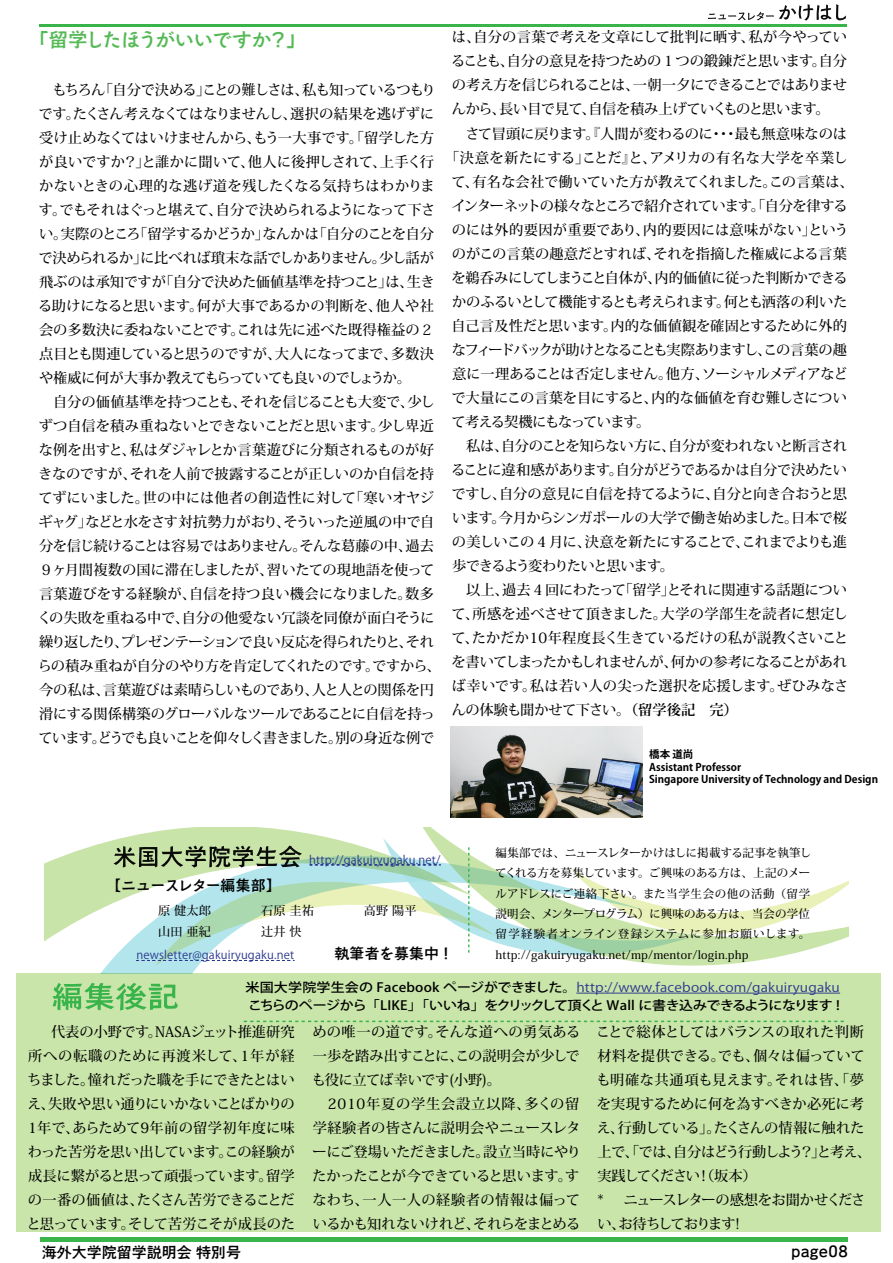
<style>
.page{position:relative;width:893px;height:1263px;background:#fff}
.page>*{position:absolute;margin:0;border:0;box-sizing:border-box;transform-origin:0 0}
.t1{font:19.5px "Aralet Std DB";letter-spacing:-.02em;color:#55ba56}
.t2{font:15px "Aralet Std DB";color:#000}
.t3{font:14.85px "Aralet Std DB";color:#000}
.t4{font:500 14.25px/24px "Koz Min Pro";letter-spacing:-.02em;color:#000}
.t5{font:500 14.25px/24px "Koz Min Pro";color:#000}
.t6{font:500 14.25px "Koz Min Pro";letter-spacing:-.06em;color:#000}
.t7{font:500 14.25px "Koz Min Pro";letter-spacing:-.05em;color:#000}
.t8{font:500 14.25px "Koz Min Pro";letter-spacing:-.04em;color:#000}
.t9{font:500 14.25px "Koz Min Pro";letter-spacing:-.07em;color:#000}
.t10{font:500 14.25px "Koz Min Pro";letter-spacing:-.09em;color:#000}
.t11{font:500 14.25px "Koz Min Pro";letter-spacing:-.065em;color:#000}
.t12{font:500 14.25px "Koz Min Pro";letter-spacing:.025em;color:#000}
.t13{font:500 14.25px "Koz Min Pro";letter-spacing:.01em;color:#000}
.t14{font:500 14.25px "Koz Min Pro";letter-spacing:.015em;color:#000}
.t15{font:500 14.25px "Koz Min Pro";letter-spacing:.005em;color:#000}
.t16{font:500 14.25px "Koz Min Pro";letter-spacing:.02em;color:#000}
.t17{font:500 14.25px "Koz Min Pro";letter-spacing:-.08em;color:#000}
.t18{font:500 12.75px/18px "Koz Go Pro";letter-spacing:-.055em;color:#000;scale:1.1 1}
.t19{font:500 12.15px "Koz Min Pro";letter-spacing:.02em;color:#000}
.t20{font:500 11.55px/20.2px "Koz Min Pro";letter-spacing:.02em;color:#000;text-align:justify}
.t21{font:11.55px "Koz Go Pro";letter-spacing:.015em;color:#2b3990}
.t22{font:700 10.5px/12.6px "Koz Go Pro";color:#000}
.s1{font-weight:700}
.s2{font-weight:400;color:#2b3990}
</style>
<div class="page">
<hr style="left:39px;top:24px;width:808px;height:3px;background:#38b44a">
<svg style="left:708px;top:4px;width:138px;height:16px"></svg>
<hr style="left:40px;top:1237px;width:808px;height:4px;background:#39b54a">
<img style="left:450px;top:727px;width:192px;height:90px">
<svg style="left:101px;top:957px;width:97px;height:16px"></svg>
<svg style="left:45px;top:827px;width:285px;height:114px;fill:#c9e4a9"></svg>
<svg style="left:114px;top:838px;width:734px;height:128px"></svg>
<div style="left:16px;top:973px;width:864px;height:258px;background:#c9e5a9"></div>
<svg style="left:53px;top:983px;width:125px;height:27px"></svg>
<svg style="left:244px;top:1020px;width:600px;height:2px"></svg>
<hr style="left:576px;top:993px;width:264px;height:1px;background:#2b3990">
<h1 class="t1" style="left:30px;top:26px;width:277px">「留学したほうがいいですか？」</h1>
<p class="t4" style="left:37px;top:77px;width:405px">　もちろん「自分で決める」ことの難しさは、私も知っているつもりです。たくさん考えなくてはなりませんし、選択の結果を逃げずに受け止めなくてはいけませんから、もう一大事です。「留学した方が良いですか？」と誰かに聞いて、他人に後押しされて、上手く行かないときの心理的な逃げ道を残したくなる気持ちはわかります。でもそれはぐっと堪えて、自分で決められるようになって下さい。実際のところ「留学するかどうか」なんかは「自分のことを自分で決められるか」に比べれば瑣末な話でしかありません。少し話が飛ぶのは承知ですが「自分で決めた価値基準を持つこと」は、生きる助けになると思います。何が大事であるかの判断を、他人や社会の多数決に委ねないことです。これは先に述べた既得権益の２点目とも関連していると思うのですが、大人になってまで、多数決や権威に何が大事か教えてもらっていても良いのでしょうか。<br>　自分の価値基準を持つことも、それを信じることも大変で、少しずつ自信を積み重ねないとできないことだと思います。少し卑近な例を出すと、私はダジャレとか言葉遊びに分類されるものが好きなのですが、それを人前で披露することが正しいのか自信を持てずにいました。世の中には他者の創造性に対して「寒いオヤジギャグ」などと水をさす対抗勢力がおり、そういった逆風の中で自分を信じ続けることは容易ではありません。そんな葛藤の中、過去９ヶ月間複数の国に滞在しましたが、習いたての現地語を使って言葉遊びをする経験が、自信を持つ良い機会になりました。数多くの失敗を重ねる中で、自分の他愛ない冗談を同僚が面白そうに繰り返したり、プレゼンテーションで良い反応を得られたりと、それらの積み重ねが自分のやり方を肯定してくれたのです。ですから、今の私は、言葉遊びは素晴らしいものであり、人と人との関係を円滑にする関係構築のグローバルなツールであることに自信を持っています。どうでも良いことを仰々しく書きました。別の身近な例で</p>
<p class="t13" style="left:452px;top:27px;width:397px">は、自分の言葉で考えを文章にして批判に晒す、私が今やってい</p>
<p class="t4" style="left:451px;top:49px;width:397px">ることも、自分の意見を持つための１つの鍛錬だと思います。自分</p>
<p class="t11" style="left:452px;top:75px;width:397px">の考え方を信じられることは、一朝一夕にできることではありませ</p>
<p class="t8" style="left:452px;top:99px;width:380px">んから、長い目で見て、自信を積み上げていくものと思います。</p>
<p class="t4" style="left:452px;top:121px;width:397px">　さて冒頭に戻ります。『人間が変わるのに・・・最も無意味なのは</p>
<p class="t12" style="left:445px;top:147px;width:404px">「決意を新たにする」ことだ』と、アメリカの有名な大学を卒業し</p>
<p class="t4" style="left:451px;top:169px;width:404px">て、有名な会社で働いていた方が教えてくれました。この言葉は、</p>
<p class="t9" style="left:452px;top:195px;width:398px">インターネットの様々なところで紹介されています。「自分を律する</p>
<p class="t14" style="left:452px;top:219px;width:398px">のには外的要因が重要であり、内的要因には意味がない」という</p>
<p class="t4" style="left:452px;top:241px;width:397px">のがこの言葉の趣意だとすれば、それを指摘した権威による言葉</p>
<p class="t4" style="left:452px;top:265px;width:398px">を鵜呑みにしてしまうこと自体が、内的価値に従った判断かできる</p>
<p class="t7" style="left:452px;top:291px;width:397px">かのふるいとして機能するとも考えられます。何とも洒落の利いた</p>
<p class="t4" style="left:452px;top:313px;width:397px">自己言及性だと思います。内的な価値観を確固とするために外的</p>
<p class="t10" style="left:452px;top:339px;width:397px">なフィードバックが助けとなることも実際ありますし、この言葉の趣</p>
<p class="t6" style="left:452px;top:363px;width:397px">意に一理あることは否定しません。他方、ソーシャルメディアなど</p>
<p class="t4" style="left:451px;top:385px;width:397px">で大量にこの言葉を目にすると、内的な価値を育む難しさについ</p>
<p class="t6" style="left:451px;top:411px;width:201px">て考える契機にもなっています。</p>
<p class="t4" style="left:452px;top:433px;width:396px">　私は、自分のことを知らない方に、自分が変われないと断言され</p>
<p class="t4" style="left:451px;top:457px;width:397px">ることに違和感があります。自分がどうであるかは自分で決めたい</p>
<p class="t4" style="left:451px;top:481px;width:397px">ですし、自分の意見に自信を持てるように、自分と向き合おうと思</p>
<p class="t4" style="left:452px;top:505px;width:396px">います。今月からシンガポールの大学で働き始めました。日本で桜</p>
<p class="t7" style="left:452px;top:531px;width:397px">の美しいこの４月に、決意を新たにすることで、これまでよりも進</p>
<p class="t17" style="left:452px;top:555px;width:224px">歩できるよう変わりたいと思います。</p>
<p class="t4" style="left:452px;top:577px;width:396px">　以上、過去４回にわたって「留学」とそれに関連する話題につい</p>
<p class="t15" style="left:451px;top:603px;width:398px">て、所感を述べさせて頂きました。大学の学部生を読者に想定し</p>
<p class="t4" style="left:451px;top:625px;width:398px">て、たかだか10年程度長く生きているだけの私が説教くさいこと</p>
<p class="t6" style="left:452px;top:651px;width:397px">を書いてしまったかもしれませんが、何かの参考になることがあれ</p>
<p class="t16" style="left:452px;top:675px;width:398px">ば幸いです。私は若い人の尖った選択を応援します。ぜひみなさ</p>
<p class="t8" style="left:452px;top:699px;width:287px">んの体験も聞かせて下さい。<span class="s1">（留学後記　完）</span></p>
<p class="t22" style="left:649px;top:748px;width:230px">橋本 道尚<br>Assistant Professor<br>Singapore University of Technology and Design</p>
<p class="t3" style="left:107px;top:875px;width:174px">【ニュースレター編集部】</p>
<p class="t21" style="left:309px;top:852px;width:133px">http://gakuiryugaku.net/</p>
<p class="t19" style="left:158px;top:902px;width:54px">原 健太郎</p>
<p class="t19" style="left:261px;top:902px;width:54px">石原 圭祐</p>
<p class="t19" style="left:364px;top:902px;width:54px">高野 陽平</p>
<p class="t19" style="left:158px;top:923px;width:54px">山田 亜紀</p>
<p class="t19" style="left:261px;top:923px;width:42px">辻井 快</p>
<p class="t21" style="left:136px;top:947px;width:159px">newsletter@gakuiryugaku.net</p>
<p class="t3" style="left:334px;top:943px;width:116px">執筆者を募集中 !</p>
<p class="t20" style="left:495px;top:842px;width:318px">編集部では、ニュースレターかけはしに掲載する記事を執筆してくれる方を募集しています。ご興味のある方は、上記のメールアドレスにご連絡下さい。また当学生会の他の活動（留学説明会、メンタープログラム）に興味のある方は、当会の学位留学経験者オンライン登録システムに参加お願いします。http://gakuiryugaku.net/mp/mentor/login.php</p>
<p class="t18" style="left:246px;top:979px;width:542px">米国大学院学生会の Facebook ページができました。<span class="s2">http://www.facebook.com/gakuiryugaku</span>こちらのページから「LIKE」「いいね」をクリックして頂くと Wall に書き込みできるようになります !</p>
<p class="t4" style="left:26px;top:1019px;width:270px;text-align:justify">　 代表の小野です。NASAジェット推進研究所への転職のために再渡米して、1年が経ちました。憧れだった職を手にできたとはいえ、失敗や思い通りにいかないことばかりの1年で、あらためて9年前の留学初年度に味わった苦労を思い出しています。この経験が成長に繋がると思って頑張っています。留学の一番の価値は、たくさん苦労できることだと思っています。そして苦労こそが成長のた</p>
<p class="t5" style="left:312px;top:1019px;width:271px">めの唯一の道です。そんな道への勇気ある一歩を踏み出すことに、この説明会が少しでも役に立てば幸いです(小野)。<br>　2010年夏の学生会設立以降、多くの留学経験者の皆さんに説明会やニュースレターにご登場いただきました。設立当時にやりたかったことが今できていると思います。すなわち、一人一人の経験者の情報は偏っているかも知れないけれど、それらをまとめる</p>
<p class="t4" style="left:596px;top:1019px;width:276px">ことで総体としてはバランスの取れた判断材料を提供できる。でも、個々は偏っていても明確な共通項も見えます。それは皆、「夢を実現するために何を為すべきか必死に考え、行動している」。たくさんの情報に触れた上で、「では、自分はどう行動しよう？」と考え、実践してください！（坂本）<br>* ニュースレターの感想をお聞かせください、お待ちしております!</p>
<p class="t2" style="left:42px;top:1242px;width:201px">海外大学院留学説明会 特別号</p>
<p class="t2" style="left:791px;top:1241px;width:58px">page08</p>
</div>
